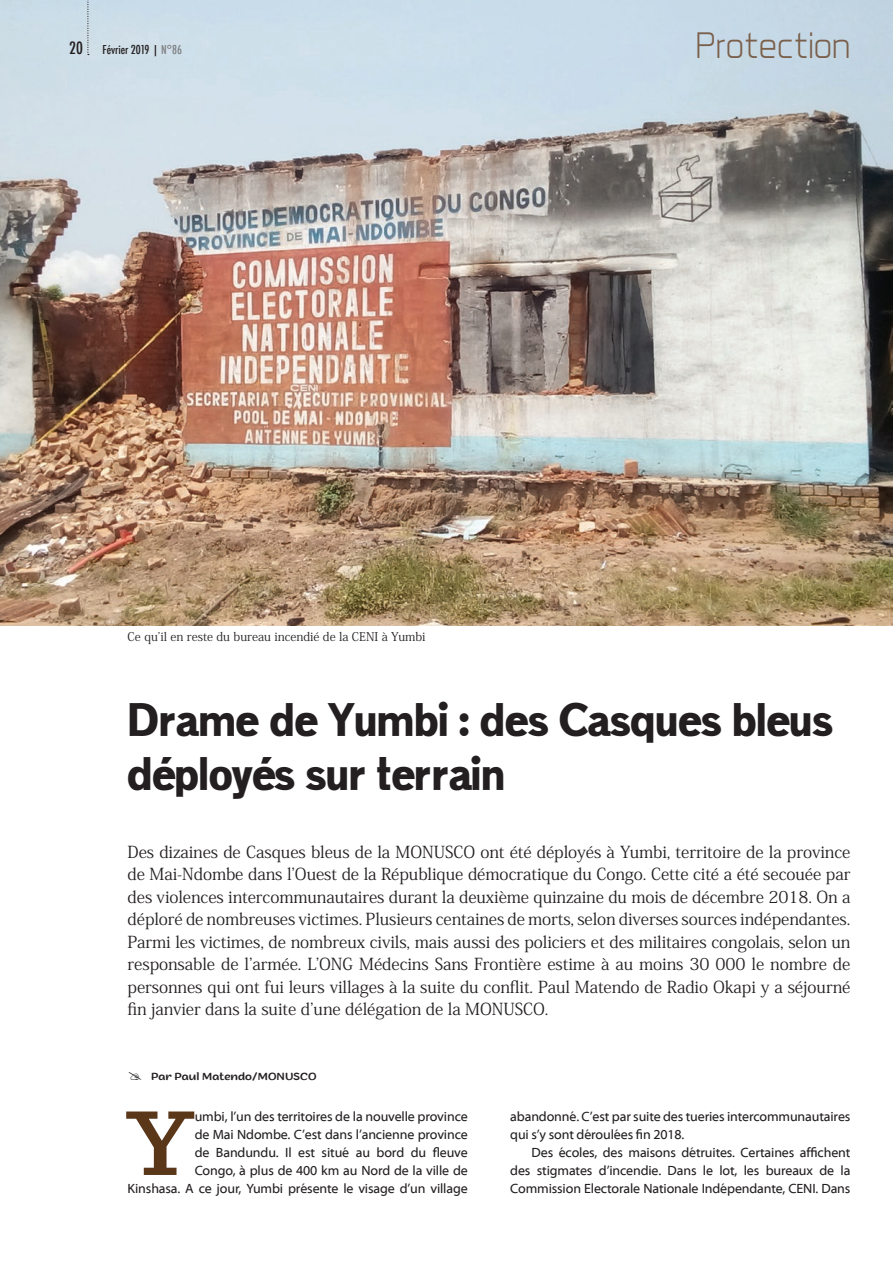
<style>
.page{position:relative;width:893px;height:1263px;background:#fff}
.page>*{position:absolute;margin:0;border:0;box-sizing:border-box;transform-origin:0 0}
.t1{font:90.6px "Ghostlight";color:#5b371a}
.t2{font:45px/54px "Maximum Impact";color:#231f20}
.t3{font:300 37.5px "Aero Matics";color:#7a5f4a}
.t4{font:16.5px/22.5px "Koz Min Pr 6 N";letter-spacing:-.005em;color:#231f20;text-align:justify}
.t5{font:13.5px/18px "Myriad Web Pro";letter-spacing:-.01em;color:#231f20;text-align:right}
.t6{font:12px "Koz Min Pr 6 N";color:#231f20}
.t7{font:500 condensed 12px "Futura";color:#231f20}
.t8{font:10.5px "Arturo Trial";color:#231f20}
.s1{font-size:16.5px}
.s2{color:#808285}
</style>
<div class="page">
<img style="left:0;top:0;width:893px;height:625px">
<svg style="left:87px;top:0;width:2px;height:55px"></svg>
<p class="t7" style="left:69px;top:42px;width:114px"><span class="s1">20</span> Février 2019 | <span class="s2">N°86</span></p>
<p class="t6" style="left:128px;top:630px;width:299px">Ce qu’il en reste du bureau incendié de la CENI à Yumbi</p>
<h3 class="t3" style="left:696px;top:23px;width:156px">Protection</h3>
<h2 class="t2" style="left:128px;top:694px;width:707px">Drame de Yumbi : des Casques bleus déployés sur terrain</h2>
<p class="t4" style="left:128px;top:841px;width:724px">Des dizaines de Casques bleus de la MONUSCO ont été déployés à Yumbi, territoire de la province de Mai-Ndombe dans l’Ouest de la République démocratique du Congo. Cette cité a été secouée par des violences intercommunautaires durant la deuxième quinzaine du mois de décembre 2018. On a déploré de nombreuses victimes. Plusieurs centaines de morts, selon diverses sources indépendantes.<br>Parmi les victimes, de nombreux civils, mais aussi des policiers et des militaires congolais, selon un responsable de l’armée. L’ONG Médecins Sans Frontière estime à au moins 30 000 le nombre de personnes qui ont fui leurs villages à la suite du conflit. Paul Matendo de Radio Okapi y a séjourné fin janvier dans la suite d’une délégation de la MONUSCO.</p>
<p class="t8" style="left:151px;top:1069px;width:167px">Par Paul Matendo/MONUSCO</p>
<p class="t5" style="left:128px;top:1108px;width:342px">umbi, l’un des territoires de la nouvelle province<br>de Mai Ndombe. C’est dans l’ancienne province<br>de Bandundu. Il est situé au bord du fleuve<br>Congo, à plus de 400 km au Nord de la ville de<br>Kinshasa. A ce jour, Yumbi présente le visage d’un village</p>
<h1 class="t1" style="left:128px;top:1068px;width:67px">Y</h1>
<p class="t5" style="left:510px;top:1108px;width:342px;text-align:left">abandonné. C’est par suite des tueries intercommunautaires qui s’y sont déroulées fin 2018.</p>
<p class="t5" style="left:510px;top:1144px;width:342px;text-align:justify;text-indent:21px">Des écoles, des maisons détruites. Certaines affichent des stigmates d’incendie. Dans le lot, les bureaux de la Commission Electorale Nationale Indépendante, CENI. Dans</p>
</div>
